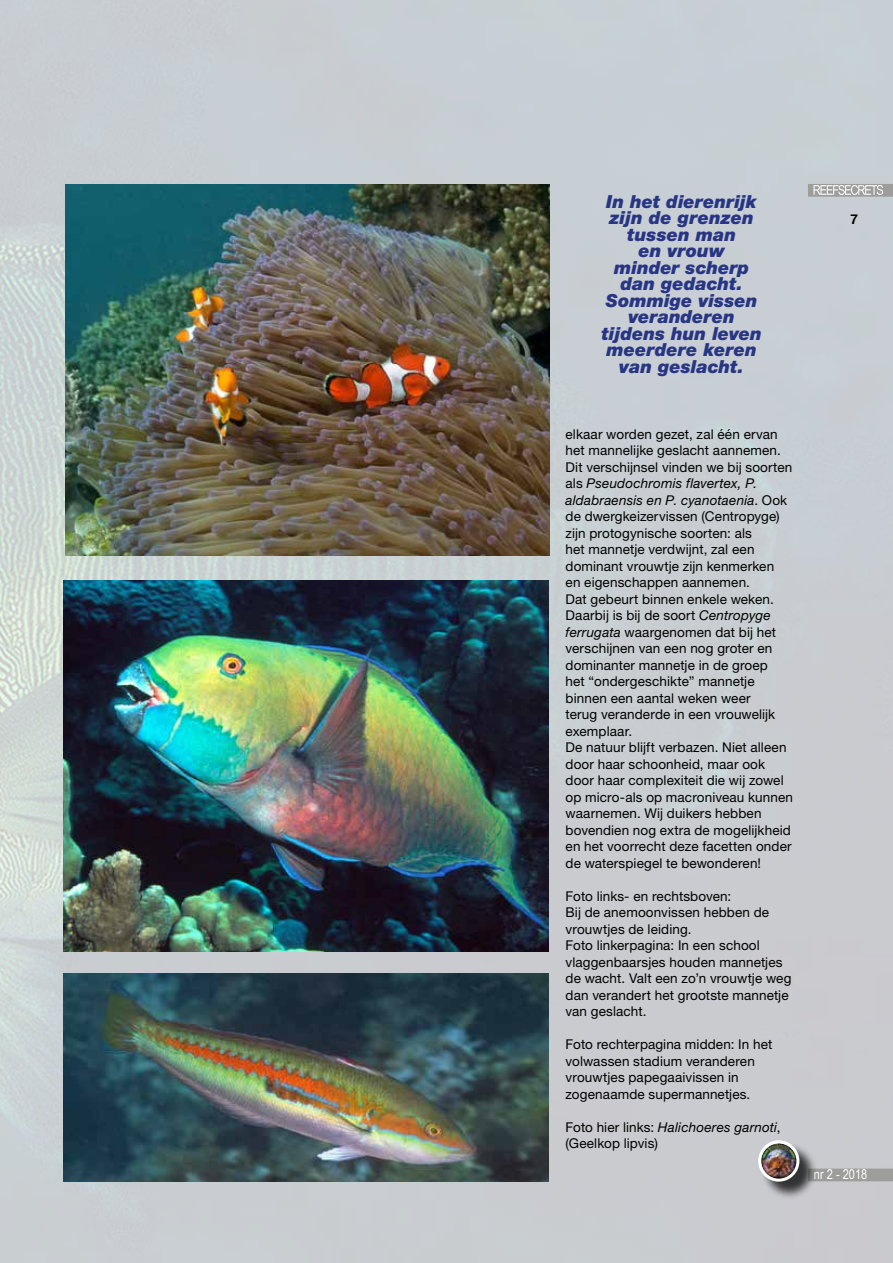
<style>
.page{position:relative;width:893px;height:1263px;background:#c9cdd2}
.page>*{position:absolute;margin:0;border:0;box-sizing:border-box;transform-origin:0 0}
.t1{font:italic 900 18px/16.5px "Helvetica Neue LT Std";color:#283583;text-align:center}
.t2{font:13.5px/16.5px "Helvetica Neue LT Std";letter-spacing:.01em;color:#000}
.t3{font:13.5px "Arial Narrow";color:#fff}
.t4{font:700 13.5px "Helvetica";color:#000}
.s1{font-style:italic}
</style>
<div class="page">
<div style="left:808px;top:184px;width:85px;height:13px;background:#9d9d9c"></div>
<svg style="left:813px;top:185px;width:70px;height:10px"></svg>
<div style="left:808px;top:1168px;width:85px;height:13px;background:#9d9d9c"></div>
<img style="left:65px;top:184px;width:485px;height:372px">
<img style="left:64px;top:580px;width:485px;height:372px">
<img style="left:64px;top:974px;width:485px;height:207px">
<div style="left:761px;top:1143px;width:57px;height:57px;background:#000;opacity:.75"></div>
<img style="left:761px;top:1143px;width:35px;height:36px;border-radius:18px">
<div style="left:758px;top:1140px;width:41px;height:42px;border:3px solid #fff;border-radius:50%"></div>
<h1 class="t1" style="left:601px;top:193px;width:162px">In het dierenrijk zijn de grenzen tussen man<br>en vrouw<br>minder scherp dan gedacht.<br>Sommige vissen veranderen tijdens hun leven meerdere keren van geslacht.</h1>
<p class="t2" style="left:566px;top:426px;width:229px">elkaar worden gezet, zal één ervan het mannelijke geslacht aannemen.<br>Dit verschijnsel vinden we bij soorten als <span class="s1">Pseudochromis flavertex, P. aldabraensis en P. cyanotaenia</span>. Ook de dwergkeizervissen (Centropyge) zijn protogynische soorten: als<br>het mannetje verdwijnt, zal een dominant vrouwtje zijn kenmerken<br>en eigenschappen aannemen.<br>Dat gebeurt binnen enkele weken.<br>Daarbij is bij de soort <span class="s1">Centropyge ferrugata</span> waargenomen dat bij het verschijnen van een nog groter en dominanter mannetje in de groep<br>het “ondergeschikte” mannetje binnen een aantal weken weer<br>terug veranderde in een vrouwelijk exemplaar.<br>De natuur blijft verbazen. Niet alleen door haar schoonheid, maar ook door haar complexiteit die wij zowel op micro-als op macroniveau kunnen waarnemen. Wij duikers hebben bovendien nog extra de mogelijkheid en het voorrecht deze facetten onder de waterspiegel te bewonderen!</p>
<p class="t2" style="left:566px;top:888px;width:227px">Foto links- en rechtsboven:<br>Bij de anemoonvissen hebben de vrouwtjes de leiding.<br>Foto linkerpagina: In een school vlaggenbaarsjes houden mannetjes de wacht. Valt een zo’n vrouwtje weg dan verandert het grootste mannetje van geslacht.</p>
<p class="t2" style="left:566px;top:1036px;width:208px">Foto rechterpagina midden: In het volwassen stadium veranderen vrouwtjes papegaaivissen in zogenaamde supermannetjes.</p>
<p class="t2" style="left:566px;top:1118px;width:216px">Foto hier links: <span class="s1">Halichoeres garnoti</span>, (Geelkop lipvis)</p>
<p class="t4" style="left:850px;top:211px;width:9px">7</p>
<p class="t3" style="left:814px;top:1164px;width:55px">nr 2 - 2018</p>
</div>
